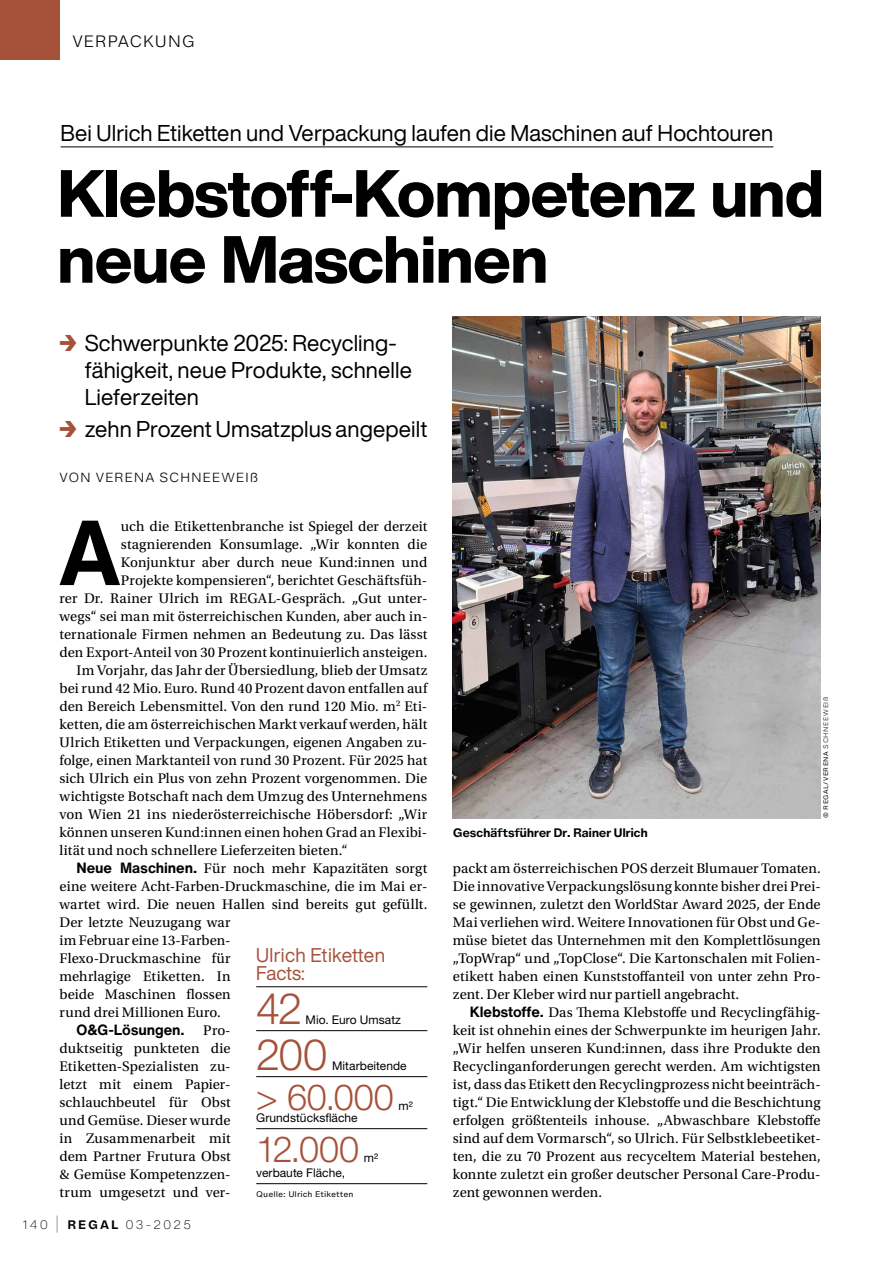
<style>
.page{position:relative;width:893px;height:1263px;background:#fff}
.page>*{position:absolute;margin:0;border:0;box-sizing:border-box;transform-origin:0 0}
.t1{font:700 90.45px "Helvetica Now Text";color:#000}
.t2{font:800 65.4px/66px "Helvetica Now Display";letter-spacing:-.01em;color:#000}
.t3{font:300 43.5px "Helvetica Neue LT Std";color:#a6513a}
.t4{font:300 36px "Helvetica Neue LT Std";color:#a6513a}
.t5{font:22.5px/27px "Helvetica Now Display";letter-spacing:.005em;color:#000}
.t6{font:19.5px/18px "Helvetica Now Display";letter-spacing:.01em;color:#a6513a}
.t7{font:300 15px "Helvetica Now Micro";letter-spacing:.04em;color:#000}
.t8{font:14.7px/18px "Utopia Std";letter-spacing:.005em;color:#000;text-align:justify}
.t9{font:700 14.7px "Helvetica Now Text";letter-spacing:-.01em;color:#000}
.t10{font:12px "Helvetica Neue LT Std";letter-spacing:.005em;color:#000}
.t11{font:300 12px "Helvetica Now Micro";letter-spacing:.06em;color:#000}
.t12{font:700 11.25px "Helvetica Now Micro";letter-spacing:-.045em;color:#000}
.t13{font:200 11.25px "Helvetica Now Micro";letter-spacing:.16em;color:#000}
.t14{font:7.5px "Helvetica Now Micro";color:#000}
.t15{font:6px "Helvetica Now Micro";letter-spacing:.065em;color:#000}
.s1{font-weight:900;color:#a6513a}
.s2{font-family:"Helvetica Now Text";font-weight:700}
.s3{font-family:"Helvetica Now Text";font-weight:100;font-size:18px}
.s4{font-weight:700}
.s5{font-weight:300}
</style>
<div class="page">
<div style="left:0;top:0;width:60px;height:60px;background:#a6513a"></div>
<img style="left:453px;top:316px;width:368px;height:503px">
<hr style="left:61px;top:146px;width:712px;height:1px;background:#000">
<hr style="left:256px;top:986px;width:171px;height:1px;background:#000">
<hr style="left:256px;top:1030px;width:171px;height:1px;background:#000">
<hr style="left:256px;top:1076px;width:171px;height:1px;background:#000">
<hr style="left:256px;top:1128px;width:171px;height:1px;background:#000">
<hr style="left:256px;top:1183px;width:171px;height:1px;background:#000">
<p class="t7" style="left:72px;top:31px;width:124px">VERPACKUNG</p>
<h3 class="t5" style="left:61px;top:119px;width:714px">Bei Ulrich Etiketten und Verpackung laufen die Maschinen auf Hochtouren</h3>
<h2 class="t2" style="left:57px;top:161px;width:768px">Klebstoff-Kompetenz und neue Maschinen</h2>
<h3 class="t5" style="left:85px;top:330px;width:329px;text-indent:-27px"><span class="s1">→</span> Schwerpunkte 2025: Recycling&shy;fähigkeit, neue Produkte, schnelle<br>Lieferzeiten</h3>
<h3 class="t5" style="left:57px;top:415px;width:371px"><span class="s1">→</span> zehn Prozent Umsatzplus angepeilt</h3>
<p class="t11" style="left:60px;top:468px;width:200px">VON VERENA SCHNEEWEIß</p>
<h1 class="t1" style="left:57px;top:485px;width:67px">A</h1>
<p class="t8" style="left:121px;top:518px;width:308px">uch die Etikettenbranche ist Spiegel der derzeit</p>
<p class="t8" style="left:121px;top:536px;width:308px">stagnierenden Konsumlage. „Wir konnten die</p>
<p class="t8" style="left:121px;top:554px;width:308px">Konjunktur aber durch neue Kund:innen und</p>
<p class="t8" style="left:121px;top:572px;width:308px">Projekte kompensieren“, berichtet Geschäftsfüh-</p>
<p class="t8" style="left:60px;top:590px;width:369px">rer Dr. Rainer Ulrich im REGAL-Gespräch. „Gut unter-</p>
<p class="t8" style="left:60px;top:608px;width:369px">wegs“ sei man mit österreichischen Kunden, aber auch in-</p>
<p class="t8" style="left:60px;top:626px;width:369px">ternationale Firmen nehmen an Bedeutung zu. Das lässt</p>
<p class="t8" style="left:60px;top:644px;width:369px">den Export-Anteil von 30 Prozent kontinuierlich ansteigen.</p>
<p class="t8" style="left:77px;top:662px;width:352px">Im Vorjahr, das Jahr der Übersiedlung, blieb der Umsatz</p>
<p class="t8" style="left:60px;top:680px;width:369px">bei rund 42 Mio. Euro. Rund 40 Prozent davon entfallen auf</p>
<p class="t8" style="left:60px;top:698px;width:369px">den Bereich Lebensmittel. Von den rund 120 Mio. m<sup>2</sup> Eti-</p>
<p class="t8" style="left:60px;top:716px;width:369px">ketten, die am österreichischen Markt verkauf werden, hält</p>
<p class="t8" style="left:60px;top:734px;width:369px">Ulrich Etiketten und Verpackungen, eigenen Angaben zu-</p>
<p class="t8" style="left:60px;top:752px;width:369px">folge, einen Marktanteil von rund 30 Prozent. Für 2025 hat</p>
<p class="t8" style="left:60px;top:770px;width:369px">sich Ulrich ein Plus von zehn Prozent vor genommen. Die</p>
<p class="t8" style="left:60px;top:788px;width:369px">wichtigste Botschaft nach dem Umzug des Unternehmens</p>
<p class="t8" style="left:60px;top:806px;width:369px">von Wien 21 ins niederösterreichische Höbersdorf: „Wir</p>
<p class="t8" style="left:60px;top:824px;width:369px">können unseren Kund:innen einen hohen Grad an Flexibi-</p>
<p class="t8" style="left:60px;top:842px;width:290px">lität und noch schnellere Lieferzeiten bieten.“</p>
<p class="t8" style="left:77px;top:860px;width:352px"><span class="s2">Neue Maschinen.</span> Für noch mehr Kapazitäten sorgt</p>
<p class="t8" style="left:60px;top:878px;width:369px">eine weitere Acht-Farben-Druckmaschine, die im Mai er-</p>
<p class="t8" style="left:60px;top:896px;width:369px">wartet wird. Die neuen Hallen sind bereits gut gefüllt.</p>
<p class="t8" style="left:60px;top:914px;width:173px">Der letzte Neuzugang war</p>
<p class="t8" style="left:60px;top:932px;width:173px">im Februar eine 13-Farben-</p>
<p class="t8" style="left:60px;top:950px;width:173px">Flexo-Druckmaschine für</p>
<p class="t8" style="left:60px;top:968px;width:173px">mehrlagige Etiketten. In</p>
<p class="t8" style="left:60px;top:986px;width:173px">beide Maschinen flossen</p>
<p class="t8" style="left:60px;top:1004px;width:163px">rund drei Millionen Euro.</p>
<p class="t9" style="left:77px;top:1019px;width:110px">O&amp;G-Lösungen.</p>
<h3 class="t6" style="left:256px;top:946px;width:130px">Ulrich Etiketten<br>Facts:</h3>
<h3 class="t3" style="left:256px;top:982px;width:48px">42</h3>
<p class="t10" style="left:306px;top:1012px;width:97px">Mio. Euro Umsatz</p>
<h3 class="t3" style="left:256px;top:1028px;width:72px">200</h3>
<p class="t8" style="left:60px;top:1022px;width:173px;text-indent:144px">Pro&shy;duktseitig punkteten die Etiketten-Spezialisten zu&shy;letzt mit einem Papier&shy;schlauchbeutel für Obst und Gemüse. Dieser wurde in Zusammenarbeit mit dem Partner Frutura Obst &amp; Gemüse Kompetenzzen&shy;trum umgesetzt und ver-</p>
<p class="t10" style="left:332px;top:1058px;width:76px">Mitarbeitende</p>
<h3 class="t4" style="left:256px;top:1075px;width:139px">&gt; 60.000</h3>
<p class="t10" style="left:398px;top:1098px;width:16px">m²</p>
<p class="t10" style="left:256px;top:1110px;width:103px">Grundstücksfläche</p>
<h3 class="t4" style="left:256px;top:1127px;width:105px">12.000</h3>
<p class="t10" style="left:364px;top:1150px;width:16px">m²</p>
<p class="t10" style="left:256px;top:1165px;width:90px">verbaute Fläche,</p>
<p class="t14" style="left:256px;top:1189px;width:99px">Quelle: Ulrich Etiketten</p>
<p class="t13" style="left:22px;top:1216px;width:170px">140 <span class="s3">|</span> <span class="s4">REGAL</span> 03-2025</p>
<p class="t15" style="left:821px;top:818px;width:123px;rotate:-90deg">© REGAL/VERENA <span class="s5">SCHNEEWEIß</span></p>
<p class="t12" style="left:453px;top:825px;width:197px">Geschäftsführer Dr. Rainer Ulrich</p>
<p class="t8" style="left:453px;top:860px;width:369px">packt am österreichischen POS derzeit Blumauer Tomaten.<br>Die innovative Verpackungslösung konnte bisher drei Prei&shy;se gewinnen, zuletzt den WorldStar Award 2025, der Ende Mai verliehen wird. Weitere Innovationen für Obst und Ge&shy;müse bietet das Unternehmen mit den Komplettlösungen „TopWrap“ und „TopClose“. Die Kartonschalen mit Folien&shy;etikett haben einen Kunststoffanteil von unter zehn Pro&shy;zent. Der Kleber wird nur partiell angebracht.</p>
<p class="t8" style="left:453px;top:1004px;width:369px;text-indent:17px"><span class="s2">Klebstoffe.</span> Das Thema Klebstoffe und Recyclingfähig&shy;keit ist ohnehin eines der Schwerpunkte im heurigen Jahr. „Wir helfen unseren Kund:innen, dass ihre Produkte den Recyclinganforderungen gerecht werden. Am wichtigsten ist, dass das Etikett den Recyclingprozess nicht beeinträch&shy;tigt.“ Die Entwicklung der Klebstoffe und die Beschichtung erfolgen größtenteils inhouse. „Abwaschbare Klebstoffe sind auf dem Vormarsch“, so Ulrich. Für Selbstklebeetiket&shy;ten, die zu 70 Prozent aus recyceltem Material bestehen, konnte zuletzt ein großer deutscher Personal Care-Produ&shy;zent gewonnen werden.</p>
</div>
